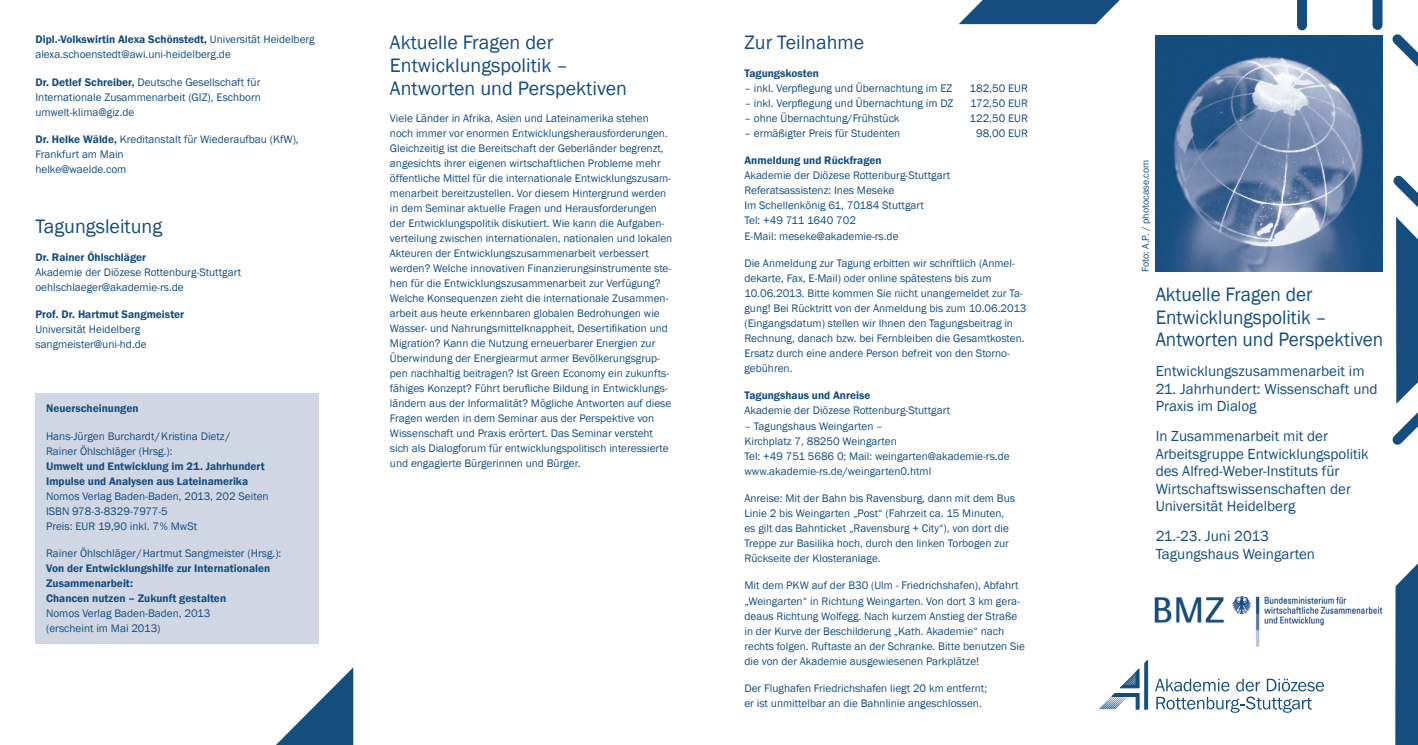
<style>
.page{position:relative;width:1418px;height:745px;background:#fff}
.page>*{position:absolute;margin:0;border:0;box-sizing:border-box;transform-origin:0 0}
.t1{font:20px/22.5px "Franklin Gothic";color:#144d7e}
.t2{font:20px/22.5px "Franklin Gothic";color:#144d7e;scale:.96 1}
.t3{font:15px/17.5px "Franklin Gothic";color:#144d7e}
.t4{font:11.25px/15px "Franklin Gothic";color:#144d7e}
.t5{font:600 11.25px/15px "Franklin Gothic";color:#144d7e}
.t6{font:10px "Franklin Gothic";color:#144d7e}
.s1{font-weight:600}
</style>
<div class="page">
<div style="left:1296px;top:0;width:10px;height:25px;background:#144d7e"></div>
<div style="left:1372px;top:0;width:10px;height:25px;background:#144d7e"></div>
<svg style="left:959px;top:0;width:161px;height:24px;background:#366791"></svg>
<svg style="left:1392px;top:175px;width:25px;height:270px"></svg>
<svg style="left:1392px;top:34px;width:25px;height:32px"></svg>
<svg style="left:1395px;top:564px;width:22px;height:180px;background:#275b88"></svg>
<svg style="left:277px;top:667px;width:76px;height:77px"></svg>
<svg style="left:1155px;top:678px;width:168px;height:34px"></svg>
<svg style="left:1100px;top:660px;width:47px;height:48px"></svg>
<img style="left:1155px;top:35px;width:227px;height:236px">
<img style="left:1154px;top:595px;width:229px;height:52px">
<div style="left:35px;top:393px;width:284px;height:250px;background:#d0d6e4"></div>
<p class="t4" style="left:35px;top:32px;width:281px"><span class="s1">Dipl.-Volkswirtin Alexa Schönstedt,</span> Universität Heidelberg alexa.schoenstedt@awi.uni-heidelberg.de</p>
<p class="t4" style="left:35px;top:75px;width:227px;text-align:justify"><span class="s1">Dr. Detlef Schreiber,</span> Deutsche Gesellschaft für Internationale Zusammenarbeit (GIZ), Eschborn umwelt-klima@giz.de</p>
<p class="t4" style="left:35px;top:132px;width:265px"><span class="s1">Dr. Helke Wälde,</span> Kreditanstalt für Wiederaufbau (KfW),<br>Frankfurt am Main<br>helke@waelde.com</p>
<h1 class="t1" style="left:35px;top:215px;width:128px">Tagungsleitung</h1>
<p class="t5" style="left:35px;top:249px;width:112px">Dr. Rainer Öhlschläger</p>
<p class="t4" style="left:35px;top:264px;width:207px">Akademie der Diözese Rottenburg-Stuttgart oehlschlaeger@akademie-rs.de</p>
<p class="t5" style="left:35px;top:307px;width:150px">Prof. Dr. Hartmut Sangmeister</p>
<p class="t4" style="left:35px;top:322px;width:113px">Universität Heidelberg sangmeister@uni-hd.de</p>
<p class="t5" style="left:46px;top:401px;width:94px">Neuerscheinungen</p>
<p class="t4" style="left:46px;top:428px;width:186px">Hans-Jürgen Burchardt/Kristina Dietz/<br>Rainer Öhlschläger (Hrsg.):</p>
<p class="t5" style="left:46px;top:458px;width:220px">Umwelt und Entwicklung im 21. Jahrhundert<br>Impulse und Analysen aus Lateinamerika</p>
<p class="t4" style="left:46px;top:488px;width:224px">Nomos Verlag Baden-Baden, 2013, 202 Seiten<br>ISBN 978-3-8329-7977-5<br>Preis: EUR 19,90 inkl. 7% MwSt</p>
<p class="t4" style="left:46px;top:546px;width:237px">Rainer Öhlschläger/Hartmut Sangmeister (Hrsg.):</p>
<p class="t5" style="left:46px;top:560px;width:226px">Von der Entwicklungshilfe zur Internationalen<br>Zusammenarbeit:<br>Chancen nutzen – Zukunft gestalten</p>
<p class="t4" style="left:46px;top:606px;width:166px">Nomos Verlag Baden-Baden, 2013 (erscheint im Mai 2013)</p>
<h1 class="t1" style="left:390px;top:32px;width:238px">Aktuelle Fragen der<br>Entwicklungspolitik –<br>Antworten und Perspektiven</h1>
<p class="t4" style="left:390px;top:111px;width:284px">Viele Länder in Afrika, Asien und Lateinamerika stehen noch immer vor enormen Entwicklungsherausforderungen.<br>Gleichzeitig ist die Bereitschaft der Geberländer begrenzt, angesichts ihrer eigenen wirtschaftlichen Probleme mehr öffentliche Mittel für die internationale Entwicklungszusam&shy;menarbeit bereitzustellen. Vor diesem Hintergrund werden in dem Seminar aktuelle Fragen und Herausforderungen der Entwicklungspolitik diskutiert. Wie kann die Aufgaben&shy;verteilung zwischen internationalen, nationalen und lokalen Akteuren der Entwicklungszusammenarbeit verbessert werden? Welche innovativen Finanzierungsinstrumente ste&shy;hen für die Entwicklungszusammenarbeit zur Verfügung?<br>Welche Konsequenzen zieht die internationale Zusammen&shy;arbeit aus heute erkennbaren globalen Bedrohungen wie Wasser- und Nahrungsmittelknappheit, Desertifikation und Migration? Kann die Nutzung erneuerbarer Energien zur Überwindung der Energiearmut armer Bevölkerungsgrup&shy;pen nachhaltig beitragen? Ist Green Economy ein zukunfts&shy;fähiges Konzept? Führt berufliche Bildung in Entwicklungs&shy;ländern aus der Informalität? Mögliche Antworten auf diese Fragen werden in dem Seminar aus der Perspektive von Wissenschaft und Praxis erörtert. Das Seminar versteht sich als Dialogforum für entwicklungspolitisch interessierte und engagierte Bürgerinnen und Bürger.</p>
<h1 class="t1" style="left:744px;top:32px;width:121px">Zur Teilnahme</h1>
<p class="t5" style="left:744px;top:66px;width:76px">Tagungskosten</p>
<p class="t4" style="left:744px;top:81px;width:209px">– inkl. Verpflegung und Übernachtung im EZ</p>
<p class="t4" style="left:969px;top:81px;width:60px">182,50 EUR</p>
<p class="t4" style="left:744px;top:96px;width:210px">– inkl. Verpflegung und Übernachtung im DZ</p>
<p class="t4" style="left:970px;top:96px;width:59px">172,50 EUR</p>
<p class="t4" style="left:744px;top:111px;width:157px">– ohne Übernachtung/Frühstück</p>
<p class="t4" style="left:969px;top:111px;width:60px">122,50 EUR</p>
<p class="t4" style="left:744px;top:126px;width:157px">– ermäßigter Preis für Studenten</p>
<p class="t4" style="left:976px;top:126px;width:53px">98,00 EUR</p>
<p class="t5" style="left:744px;top:153px;width:139px">Anmeldung und Rückfragen</p>
<p class="t4" style="left:744px;top:168px;width:207px">Akademie der Diözese Rottenburg-Stuttgart Referatsassistenz: Ines Meseke<br>Im Schellenkönig 61, 70184 Stuttgart<br>Tel: +49 711 1640 702<br>E-Mail: meseke@akademie-rs.de</p>
<p class="t4" style="left:744px;top:256px;width:283px">Die Anmeldung zur Tagung erbitten wir schriftlich (Anmel&shy;dekarte, Fax, E-Mail) oder online spätestens bis zum 10.06.2013. Bitte kommen Sie nicht unangemeldet zur Ta&shy;gung! Bei Rücktritt von der Anmeldung bis zum 10.06.2013 (Eingangsdatum) stellen wir Ihnen den Tagungsbeitrag in Rechnung, danach bzw. bei Fernbleiben die Gesamtkosten.<br>Ersatz durch eine andere Person befreit von den Storno&shy;gebühren.</p>
<p class="t5" style="left:744px;top:388px;width:127px">Tagungshaus und Anreise</p>
<p class="t4" style="left:744px;top:403px;width:207px">Akademie der Diözese Rottenburg-Stuttgart</p>
<p class="t4" style="left:744px;top:418px;width:267px">– Tagungshaus Weingarten –<br>Kirchplatz 7, 88250 Weingarten<br>Tel: +49 751 5686 0; Mail: weingarten@akademie-rs.de www.akademie-rs.de/weingarten0.html</p>
<p class="t4" style="left:744px;top:490px;width:272px">Anreise: Mit der Bahn bis Ravensburg, dann mit dem Bus Linie 2 bis Weingarten „Post“ (Fahrzeit ca. 15 Minuten, es gilt das Bahnticket „Ravensburg + City“), von dort die Treppe zur Basilika hoch, durch den linken Torbogen zur Rückseite der Klosteranlage.</p>
<p class="t4" style="left:744px;top:578px;width:282px">Mit dem PKW auf der B30 (Ulm - Friedrichshafen), Abfahrt „Weingarten“ in Richtung Weingarten. Von dort 3 km gera&shy;deaus Richtung Wolfegg. Nach kurzem Anstieg der Straße in der Kurve der Beschilderung „Kath. Akademie“ nach rechts folgen. Ruftaste an der Schranke. Bitte benutzen Sie die von der Akademie ausgewiesenen Parkplätze!</p>
<p class="t4" style="left:744px;top:680px;width:244px">Der Flughafen Friedrichshafen liegt 20 km entfernt; er ist unmittelbar an die Bahnlinie angeschlossen.</p>
<p class="t6" style="left:1139px;top:271px;width:114px;rotate:-90deg">Foto: A.P. / photocase.com</p>
<h1 class="t2" style="left:1155px;top:284px;width:238px">Aktuelle Fragen der<br>Entwicklungspolitik –<br>Antworten und Perspektiven</h1>
<h2 class="t3" style="left:1155px;top:362px;width:210px">Entwicklungszusammenarbeit im</h2>
<h2 class="t3" style="left:1155px;top:380px;width:223px">21. Jahrhundert: Wissenschaft und<br>Praxis im Dialog</h2>
<h2 class="t3" style="left:1155px;top:427px;width:215px">In Zusammenarbeit mit der<br>Arbeitsgruppe Entwicklungspolitik des Alfred-Weber-Instituts für<br>Wirtschaftswissenschaften der<br>Universität Heidelberg</h2>
<h2 class="t3" style="left:1155px;top:527px;width:161px">21.-23. Juni 2013<br>Tagungshaus Weingarten</h2>
</div>
